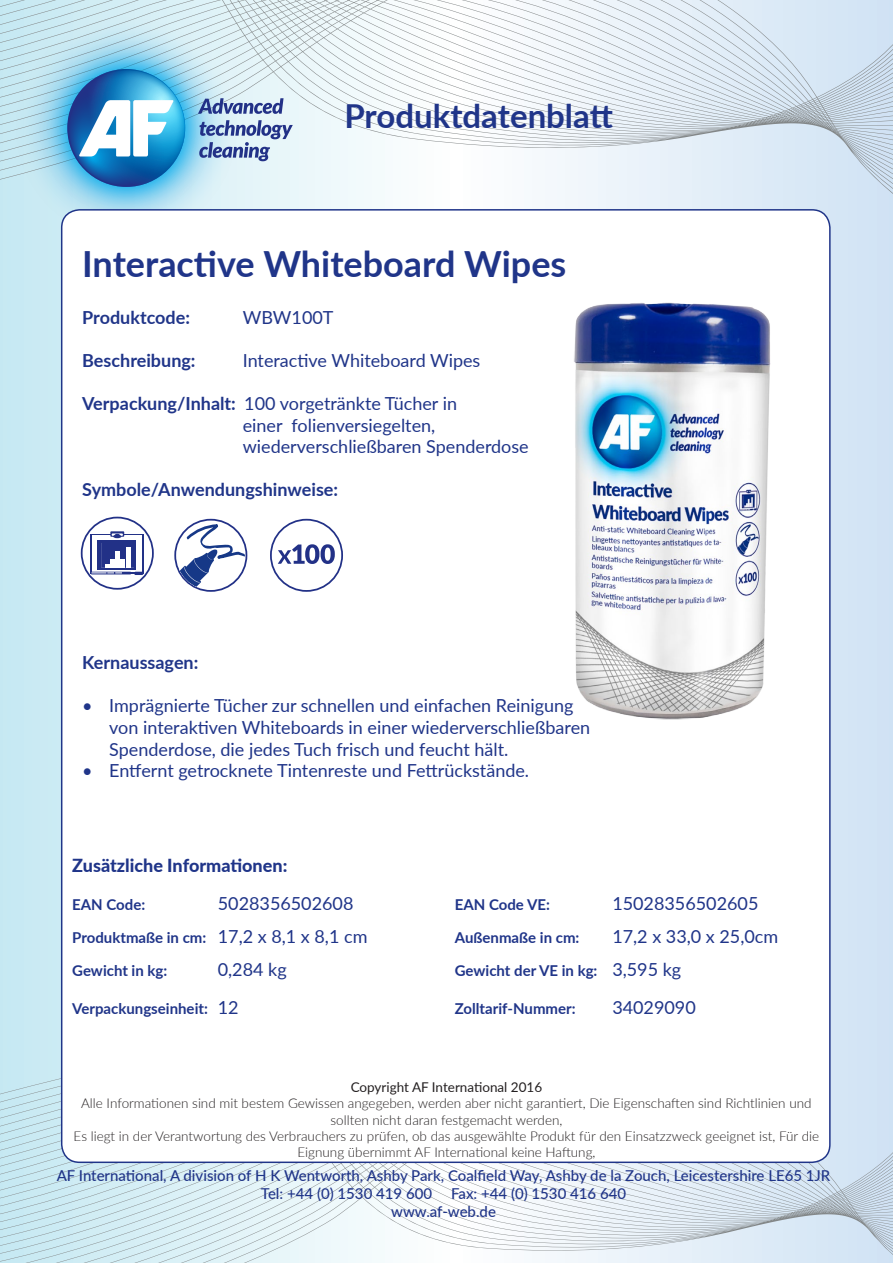
<style>
.page{position:relative;width:893px;height:1263px;background:#cbe8f4}
.page>*{position:absolute;margin:0;border:0;box-sizing:border-box;transform-origin:0 0}
.t1{font:700 36px "Lato";color:#203589}
.t2{font:700 33px "Lato";color:#203589}
.t3{font:18px/21.6px "Lato";color:#203589}
.t4{font:700 18px "Lato";color:#203589}
.t5{font:800 18px "Lato";color:#203589}
.t6{font:500 15px "Lato";color:#203589}
.t7{font:700 15px "Lato";color:#203589}
.t8{font:300 13.5px/16.2px "Lato";color:#231f20;text-align:center}
.s1{font-weight:700}
.s2{font-weight:400;font-size:18px}
.s3{font-weight:400}
</style>
<div class="page">
<svg style="left:61px;top:0;width:832px;height:295px"></svg>
<svg style="left:812px;top:104px;width:81px;height:101px"></svg>
<svg style="left:787px;top:111px;width:18px;height:13px"></svg>
<svg style="left:766px;top:122px;width:6px;height:2px"></svg>
<svg style="left:741px;top:122px;width:19px;height:4px"></svg>
<svg style="left:27px;top:1047px;width:866px;height:216px"></svg>
<svg style="left:838px;top:1196px;width:55px;height:67px"></svg>
<svg style="left:816px;top:1203px;width:15px;height:11px"></svg>
<svg style="left:776px;top:1215px;width:27px;height:5px"></svg>
<svg style="left:0;top:1087px;width:421px;height:176px"></svg>
<svg style="left:0;top:0;width:339px;height:220px"></svg>
<div style="left:62px;top:210px;width:768px;height:952px;background:#fff;border-radius:18px"></div>
<img style="left:574px;top:302px;width:197px;height:418px">
<svg style="left:174px;top:519px;width:73px;height:73px"></svg>
<svg style="left:270px;top:519px;width:73px;height:73px"></svg>
<svg style="left:81px;top:517px;width:73px;height:73px"></svg>
<p class="t2" style="left:344px;top:91px;width:270px">Produktdatenblatt</p>
<p class="t1" style="left:82px;top:237px;width:486px">Interactive Whiteboard Wipes</p>
<p class="t4" style="left:82px;top:304px;width:109px">Produktcode:</p>
<p class="t3" style="left:243px;top:305px;width:92px">WBW100T</p>
<p class="t4" style="left:82px;top:347px;width:115px">Beschreibung:</p>
<p class="t3" style="left:243px;top:349px;width:239px">Interactive Whiteboard Wipes</p>
<p class="t3" style="left:243px;top:392px;width:288px;text-indent:-161px"><span class="s1">Verpackung/Inhalt:</span> 100 vorgetränkte Tücher in<br>einer folienversiegelten, wiederverschließbaren Spenderdose</p>
<p class="t4" style="left:82px;top:477px;width:257px">Symbole/Anwendungshinweise:</p>
<p class="t4" style="left:82px;top:649px;width:118px">Kernaussagen:</p>
<p class="t3" style="left:109px;top:694px;width:482px;text-indent:-27px">• Imprägnierte Tücher zur schnellen und einfachen Reinigung von interaktiven Whiteboards in einer wiederverschließbaren<br>Spenderdose, die jedes Tuch frisch und feucht hält.</p>
<p class="t3" style="left:82px;top:759px;width:448px">• Entfernt getrocknete Tintenreste und Fettrückstände.</p>
<p class="t5" style="left:72px;top:852px;width:217px">Zusätzliche Informationen:</p>
<p class="t7" style="left:72px;top:893px;width:74px">EAN Code:</p>
<p class="t3" style="left:218px;top:892px;width:137px">5028356502608</p>
<p class="t7" style="left:455px;top:893px;width:97px">EAN Code VE:</p>
<p class="t3" style="left:612px;top:892px;width:148px">15028356502605</p>
<p class="t7" style="left:72px;top:926px;width:297px">Produktmaße in cm: <span class="s2">17,2 x 8,1 x 8,1 cm</span></p>
<p class="t7" style="left:455px;top:926px;width:126px">Außenmaße in cm:</p>
<p class="t3" style="left:612px;top:925px;width:167px">17,2 x 33,0 x 25,0cm</p>
<p class="t7" style="left:72px;top:959px;width:97px">Gewicht in kg:</p>
<p class="t3" style="left:218px;top:958px;width:70px">0,284 kg</p>
<p class="t7" style="left:455px;top:959px;width:228px">Gewicht der VE in kg: <span class="s2">3,595 kg</span></p>
<p class="t7" style="left:72px;top:998px;width:168px">Verpackungseinheit: <span class="s2">12</span></p>
<p class="t7" style="left:455px;top:998px;width:122px">Zolltarif-Nummer:</p>
<p class="t3" style="left:612px;top:996px;width:85px">34029090</p>
<p class="t8" style="left:81px;top:1079px;width:732px"><span class="s3">Copyright AF International 2016<br></span>Alle Informationen sind mit bestem Gewissen angegeben, werden aber nicht garantiert, Die Eigenschaften sind Richtlinien und sollten nicht daran festgemacht werden,</p>
<p class="t8" style="left:74px;top:1127px;width:747px">Es liegt in der Verantwortung des Verbrauchers zu prüfen, ob das ausgewählte Produkt für den Einsatzzweck geeignet ist, Für die<br>Eignung übernimmt AF International keine Haftung,</p>
<p class="t6" style="left:57px;top:1164px;width:775px">AF International, A division of H K Wentworth, Ashby Park, Coalfield Way, Ashby de la Zouch, Leicestershire LE65 1JR</p>
<p class="t6" style="left:261px;top:1182px;width:173px">Tel: +44 (0) 1530 419 600</p>
<p class="t6" style="left:451px;top:1182px;width:177px">Fax: +44 (0) 1530 416 640</p>
<p class="t6" style="left:391px;top:1200px;width:106px">www.af-web.de</p>
</div>
